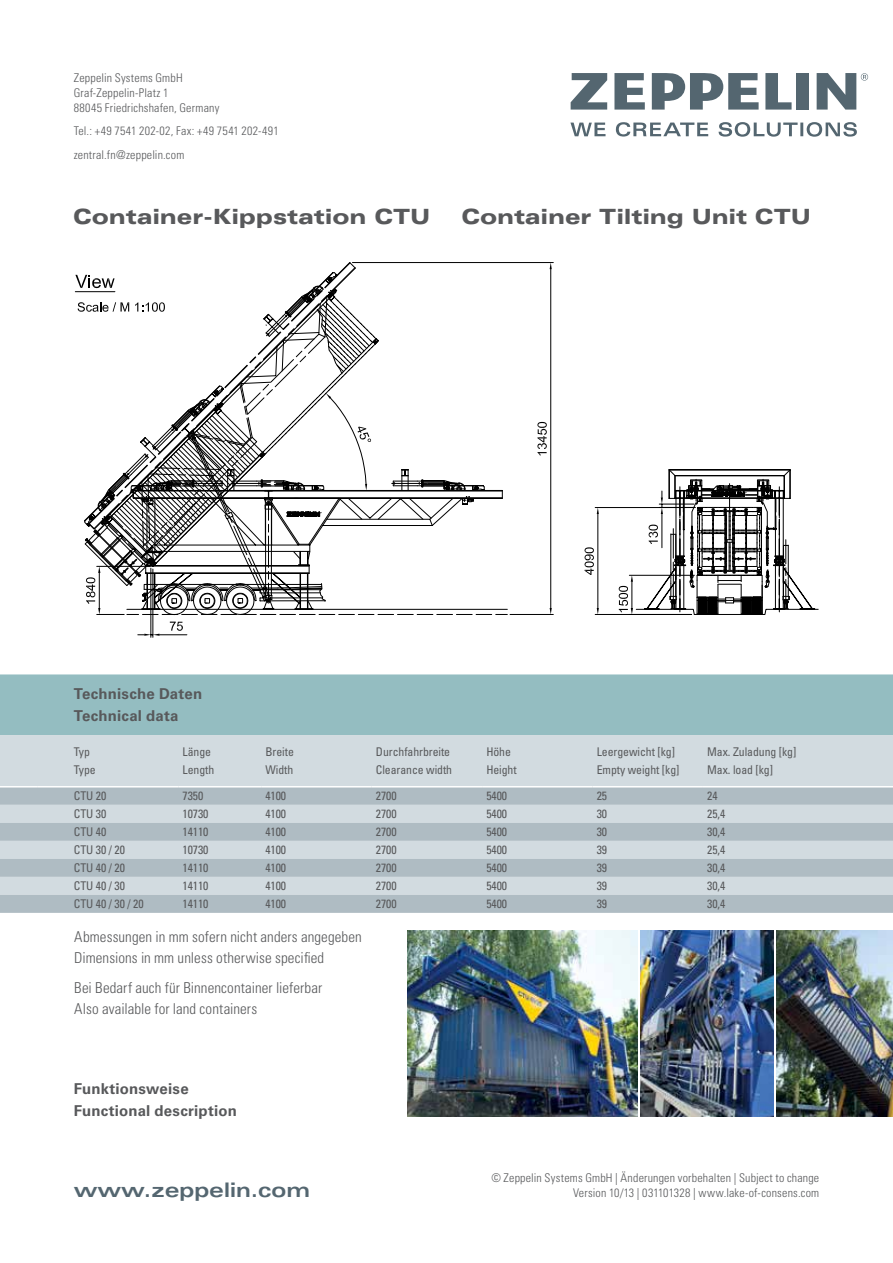
<style>
.page{position:relative;width:893px;height:1263px;background:#fff}
.page>*{position:absolute;margin:0;border:0;box-sizing:border-box;transform-origin:0 0}
.t1{font:900 expanded 21px "Univers LT Std";letter-spacing:-.005em;color:#58595b}
.t2{font:700 expanded 20.1px "Univers LT Std";color:#546670}
.t3{font:300 condensed 15px/21px "Univers LT Std";letter-spacing:.005em;color:#58595b}
.t4{font:700 15px/22.5px "Univers LT Std";letter-spacing:.01em;color:#58595b}
.t5{font:condensed 12px/18px "Univers LT Std";letter-spacing:-.005em;color:#58595b}
.t6{font:300 condensed 12px/15px "Univers LT Std";letter-spacing:.015em;color:#58595b}
</style>
<div class="page">
<svg style="left:571px;top:73px;width:36px;height:37px"></svg>
<svg style="left:817px;top:73px;width:51px;height:37px"></svg>
<div style="left:796px;top:73px;width:12px;height:37px;background:#546670"></div>
<svg style="left:765px;top:73px;width:27px;height:37px"></svg>
<svg style="left:614px;top:73px;width:31px;height:37px"></svg>
<svg style="left:652px;top:73px;width:107px;height:37px"></svg>
<svg style="left:570px;top:122px;width:287px;height:15px"></svg>
<hr style="left:64px;top:564px;width:1px;height:139px;background:#000">
<hr style="left:352px;top:262px;width:201px;height:1px;background:#000">
<hr style="left:510px;top:614px;width:43px;height:1px;background:#000">
<hr style="left:550px;top:269px;width:1px;height:339px;background:#000">
<svg style="left:550px;top:263px;width:2px;height:6px"></svg>
<svg style="left:537px;top:422px;width:10px;height:33px"></svg>
<hr style="left:151px;top:568px;width:1px;height:69px;background:#000">
<hr style="left:153px;top:569px;width:1px;height:68px;background:#000">
<svg style="left:138px;top:622px;width:49px;height:14px"></svg>
<svg style="left:619px;top:469px;width:199px;height:146px"></svg>
<hr style="left:595px;top:614px;width:97px;height:1px;background:#000">
<hr style="left:595px;top:507px;width:100px;height:1px;background:#000">
<hr style="left:598px;top:514px;width:1px;height:94px;background:#000">
<svg style="left:597px;top:608px;width:2px;height:6px"></svg>
<svg style="left:597px;top:508px;width:2px;height:6px"></svg>
<svg style="left:585px;top:547px;width:9px;height:28px"></svg>
<svg style="left:75px;top:272px;width:432px;height:343px"></svg>
<div style="left:0;top:674px;width:893px;height:61px;background:#94bdc1"></div>
<div style="left:0;top:735px;width:893px;height:51px;background:#d2dbe0"></div>
<svg style="left:0;top:787px;width:893px;height:126px;background:#bec9cf"></svg>
<img style="left:776px;top:931px;width:117px;height:186px">
<img style="left:407px;top:931px;width:231px;height:186px">
<img style="left:641px;top:931px;width:132px;height:186px">
<p class="t6" style="left:74px;top:70px;width:147px">Zeppelin Systems GmbH<br>Graf-Zeppelin-Platz 1<br>88045 Friedrichshafen, Germany</p>
<p class="t6" style="left:74px;top:119px;width:206px;line-height:23.5px">Tel.: +49 7541 202-02, Fax: +49 7541 202-491 zentral.fn@zeppelin.com</p>
<h1 class="t1" style="left:73px;top:204px;width:359px">Container-Kippstation CTU</h1>
<h1 class="t1" style="left:461px;top:204px;width:351px">Container Tilting Unit CTU</h1>
<p class="t4" style="left:74px;top:682px;width:130px">Technische Daten<br>Technical data</p>
<p class="t5" style="left:74px;top:742px;width:23px">Typ<br>Type</p>
<p class="t5" style="left:183px;top:742px;width:33px">Länge<br>Length</p>
<p class="t5" style="left:265px;top:742px;width:30px">Breite<br>Width</p>
<p class="t5" style="left:376px;top:742px;width:78px">Durchfahrbreite<br>Clearance width</p>
<p class="t5" style="left:486px;top:742px;width:32px">Höhe<br>Height</p>
<p class="t5" style="left:597px;top:742px;width:84px">Leergewicht [kg]<br>Empty weight [kg]</p>
<p class="t5" style="left:707px;top:742px;width:91px">Max. Zuladung [kg]<br>Max. load [kg]</p>
<p class="t5" style="left:74px;top:787px;width:34px">CTU 20</p>
<p class="t5" style="left:183px;top:787px;width:22px">7350</p>
<p class="t5" style="left:265px;top:787px;width:22px">4100</p>
<p class="t5" style="left:376px;top:787px;width:22px">2700</p>
<p class="t5" style="left:486px;top:787px;width:22px">5400</p>
<p class="t5" style="left:597px;top:787px;width:12px">25</p>
<p class="t5" style="left:707px;top:787px;width:12px">24</p>
<p class="t5" style="left:74px;top:805px;width:34px">CTU 30</p>
<p class="t5" style="left:183px;top:805px;width:27px">10730</p>
<p class="t5" style="left:265px;top:805px;width:22px">4100</p>
<p class="t5" style="left:376px;top:805px;width:22px">2700</p>
<p class="t5" style="left:486px;top:805px;width:22px">5400</p>
<p class="t5" style="left:597px;top:805px;width:12px">30</p>
<p class="t5" style="left:707px;top:805px;width:20px">25,4</p>
<p class="t5" style="left:74px;top:823px;width:34px">CTU 40</p>
<p class="t5" style="left:183px;top:823px;width:27px">14110</p>
<p class="t5" style="left:265px;top:823px;width:22px">4100</p>
<p class="t5" style="left:376px;top:823px;width:22px">2700</p>
<p class="t5" style="left:486px;top:823px;width:22px">5400</p>
<p class="t5" style="left:597px;top:823px;width:12px">30</p>
<p class="t5" style="left:707px;top:823px;width:20px">30,4</p>
<p class="t5" style="left:74px;top:841px;width:53px">CTU 30 / 20</p>
<p class="t5" style="left:183px;top:841px;width:27px">10730</p>
<p class="t5" style="left:265px;top:841px;width:22px">4100</p>
<p class="t5" style="left:376px;top:841px;width:22px">2700</p>
<p class="t5" style="left:486px;top:841px;width:22px">5400</p>
<p class="t5" style="left:597px;top:841px;width:12px">39</p>
<p class="t5" style="left:707px;top:841px;width:20px">25,4</p>
<p class="t5" style="left:74px;top:859px;width:53px">CTU 40 / 20</p>
<p class="t5" style="left:183px;top:859px;width:27px">14110</p>
<p class="t5" style="left:265px;top:859px;width:22px">4100</p>
<p class="t5" style="left:376px;top:859px;width:22px">2700</p>
<p class="t5" style="left:486px;top:859px;width:22px">5400</p>
<p class="t5" style="left:597px;top:859px;width:12px">39</p>
<p class="t5" style="left:707px;top:859px;width:20px">30,4</p>
<p class="t5" style="left:74px;top:877px;width:53px">CTU 40 / 30</p>
<p class="t5" style="left:183px;top:877px;width:27px">14110</p>
<p class="t5" style="left:265px;top:877px;width:22px">4100</p>
<p class="t5" style="left:376px;top:877px;width:22px">2700</p>
<p class="t5" style="left:486px;top:877px;width:22px">5400</p>
<p class="t5" style="left:597px;top:877px;width:12px">39</p>
<p class="t5" style="left:707px;top:877px;width:20px">30,4</p>
<p class="t5" style="left:74px;top:895px;width:71px">CTU 40 / 30 / 20</p>
<p class="t5" style="left:183px;top:895px;width:27px">14110</p>
<p class="t5" style="left:265px;top:895px;width:22px">4100</p>
<p class="t5" style="left:376px;top:895px;width:22px">2700</p>
<p class="t5" style="left:486px;top:895px;width:22px">5400</p>
<p class="t5" style="left:597px;top:895px;width:12px">39</p>
<p class="t5" style="left:707px;top:895px;width:20px">30,4</p>
<p class="t3" style="left:74px;top:926px;width:289px">Abmessungen in mm sofern nicht anders angegeben<br>Dimensions in mm unless otherwise specified</p>
<p class="t3" style="left:74px;top:977px;width:250px">Bei Bedarf auch für Binnencontainer lieferbar<br>Also available for land containers</p>
<p class="t4" style="left:74px;top:1077px;width:165px">Funktionsweise<br>Functional description</p>
<h2 class="t2" style="left:74px;top:1178px;width:238px">www.zeppelin.com</h2>
<p class="t6" style="left:491px;top:1171px;width:329px;text-align:right">© Zeppelin Systems GmbH | Änderungen vorbehalten | Subject to change<br>Version 10/13 | 031101328 | www.lake-of-consens.com</p>
</div>
